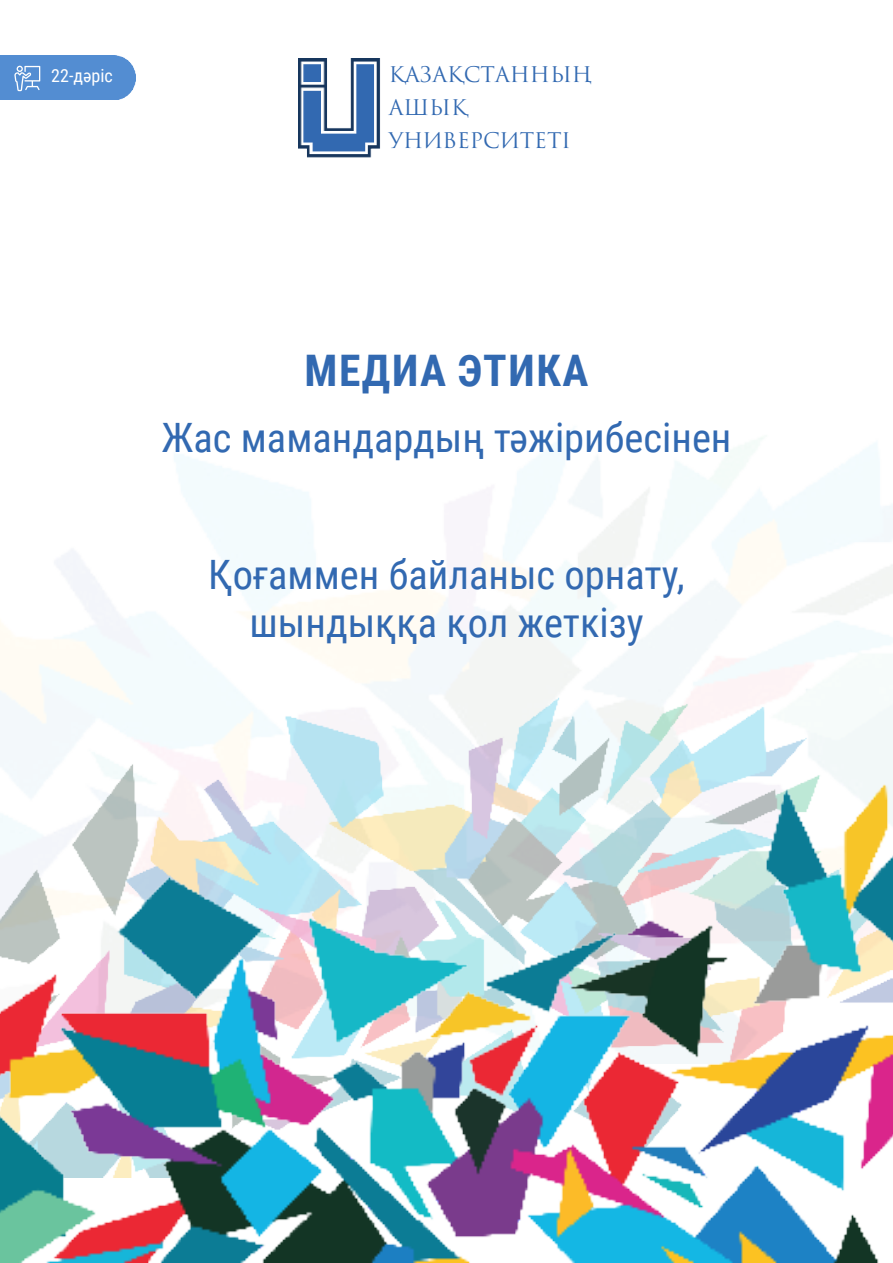
<style>
.page{position:relative;width:893px;height:1263px;background:#fff}
.page>*{position:absolute;margin:0;border:0;box-sizing:border-box;transform-origin:0 0}
.t1{font:700 43.5px "Roboto Condensed";letter-spacing:.035em;color:#3269b1}
.t2{font:40.5px "Roboto Condensed";color:#3269b1}
.t3{font:21px "Trajan Pro 3";color:#3269b1}
.t4{font:18px "Roboto Condensed";color:#fff}
</style>
<div class="page">
<img style="left:0;top:429px;width:893px;height:634px">
<img style="left:0;top:696px;width:892px;height:33px">
<img style="left:0;top:729px;width:892px;height:534px">
<div style="left:0;top:55px;width:136px;height:44px;background:#538dd2"></div>
<svg style="left:14px;top:66px;width:26px;height:25px"></svg>
<img style="left:298px;top:58px;width:82px;height:100px">
<p class="t4" style="left:51px;top:63px;width:63px">22-дәріс</p>
<p class="t3" style="left:389px;top:60px;width:205px">ҚАЗАҚСТАННЫҢ</p>
<p class="t3" style="left:389px;top:93px;width:81px">АШЫҚ</p>
<p class="t3" style="left:389px;top:126px;width:184px">УНИВЕРСИТЕТІ</p>
<p class="t1" style="left:305px;top:340px;width:285px">МЕДИА ЭТИКА</p>
<p class="t2" style="left:161px;top:409px;width:572px">Жас мамандардың тәжірибесінен</p>
<p class="t2" style="left:208px;top:546px;width:478px">Қоғаммен байланыс орнату,</p>
<p class="t2" style="left:249px;top:594px;width:396px">шындыққа қол жеткізу</p>
</div>
